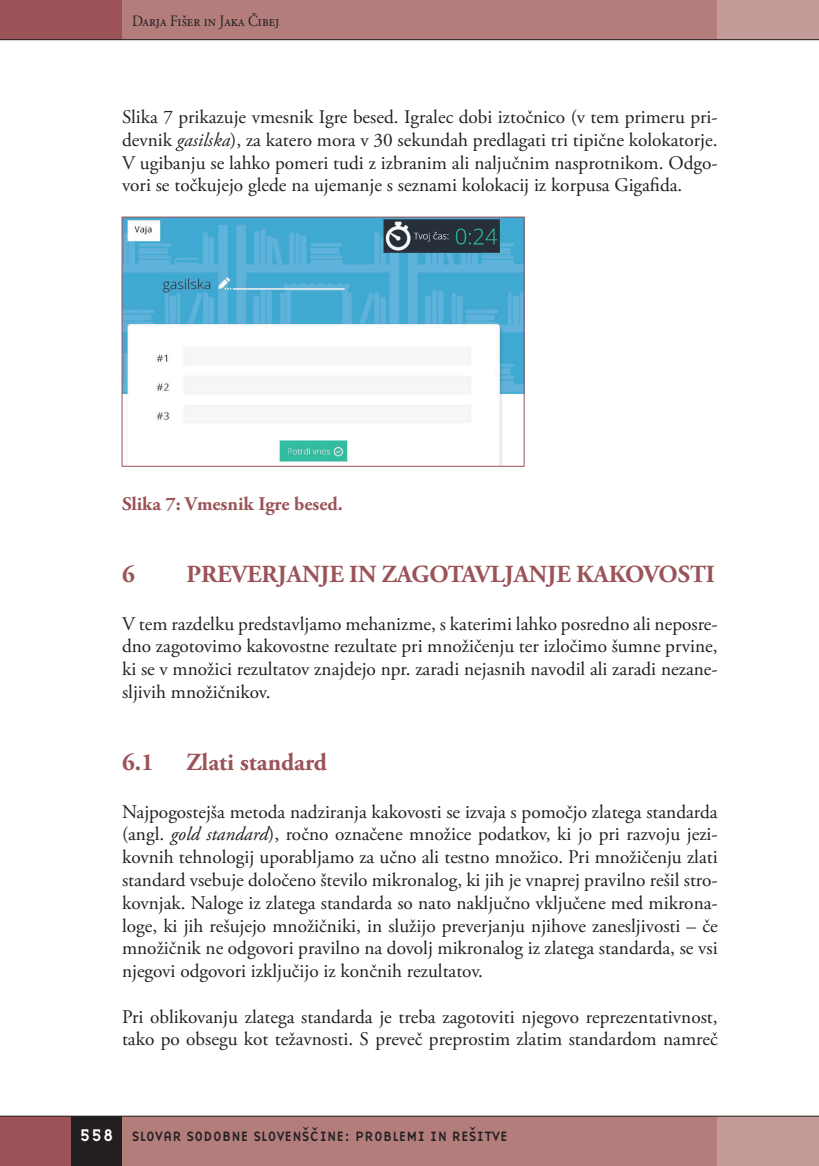
<style>
.page{position:relative;width:819px;height:1166px;background:#fff}
.page>*{position:absolute;margin:0;border:0;box-sizing:border-box;transform-origin:0 0}
.t1{font:700 24.5px "Adobe Garamond Pro";letter-spacing:-.005em;color:#9b5358}
.t2{font:19.25px/22.8px "Adobe Garamond Pro";letter-spacing:-.02em;color:#231f20;text-align:justify}
.t3{font:700 19.25px "Adobe Garamond Pro";color:#9b5358}
.t4{font:15.75px "Adobe Garamond Pro";color:#231f20;scale:.9 1}
.t5{font:14px "Base Nine";color:#231f20}
.s1{font-style:italic}
.s2{font-size:17.5px;color:#fff}
</style>
<div class="page">
<div style="left:122px;top:0;width:596px;height:40px;background:#b37d7c"></div>
<div style="left:0;top:1116px;width:71px;height:50px;background:#9b5358"></div>
<div style="left:122px;top:1116px;width:620px;height:50px;background:#b37d7c"></div>
<div style="left:71px;top:1116px;width:51px;height:50px;background:#231f20"></div>
<div style="left:717px;top:1116px;width:101px;height:50px;background:#c59b99"></div>
<div style="left:717px;top:0;width:101px;height:40px;background:#c59b99"></div>
<div style="left:0;top:0;width:122px;height:40px;background:#9b5358"></div>
<hr style="left:0;top:39px;width:818px;height:1px;background:#231f20">
<hr style="left:0;top:1116px;width:818px;height:1px;background:#231f20">
<img style="left:124px;top:219px;width:398px;height:245px">
<div style="left:122px;top:217px;width:402px;height:249px;border:1px solid #9b5358"></div>
<p class="t4" style="left:132px;top:11px;width:165px">Darja Fišer in Jaka Čibej</p>
<p class="t2" style="left:122px;top:106px;width:597px">Slika 7 prikazuje vmesnik Igre besed. Igralec dobi iztočnico (v tem primeru pri&shy;devnik <span class="s1">gasilska</span>), za katero mora v 30 sekundah predlagati tri tipične kolokatorje.<br>V ugibanju se lahko pomeri tudi z izbranim ali naljučnim nasprotnikom. Odgo&shy;vori se točkujejo glede na ujemanje s seznami kolokacij iz korpusa Gigafida.</p>
<p class="t3" style="left:122px;top:492px;width:222px">Slika 7: Vmesnik Igre besed.</p>
<p class="t1" style="left:122px;top:560px;width:14px">6</p>
<p class="t1" style="left:186px;top:560px;width:529px">PREVERJANJE IN ZAGOTAVLJANJE KAKOVOSTI</p>
<p class="t2" style="left:122px;top:613px;width:597px">V tem razdelku predstavljamo mehanizme, s katerimi lahko posredno ali neposre&shy;dno zagotovimo kakovostne rezultate pri množičenju ter izločimo šumne prvine, ki se v množici rezultatov znajdejo npr. zaradi nejasnih navodil ali zaradi nezane&shy;sljivih množičnikov.</p>
<p class="t1" style="left:122px;top:748px;width:33px">6.1</p>
<p class="t1" style="left:186px;top:748px;width:142px">Zlati standard</p>
<p class="t2" style="left:122px;top:801px;width:597px">Najpogostejša metoda nadziranja kakovosti se izvaja s pomočjo zlatega standarda (angl. <span class="s1">gold standard</span>), ročno označene množice podatkov, ki jo pri razvoju jezi&shy;kovnih tehnologij uporabljamo za učno ali testno množico. Pri množičenju zlati standard vsebuje določeno število mikronalog, ki jih je vnaprej pravilno rešil stro&shy;kovnjak. Naloge iz zlatega standarda so nato naključno vključene med mikrona&shy;loge, ki jih rešujejo množičniki, in služijo preverjanju njihove zanesljivosti – če množičnik ne odgovori pravilno na dovolj mikronalog iz zlatega standarda, se vsi njegovi odgovori izključijo iz končnih rezultatov.</p>
<p class="t2" style="left:122px;top:1006px;width:597px">Pri oblikovanju zlatega standarda je treba zagotoviti njegovo reprezentativnost, tako po obsegu kot težavnosti. S preveč preprostim zlatim standardom namreč</p>
<p class="t5" style="left:79px;top:1126px;width:430px"><span class="s2">558</span> SLOVAR SODOBNE SLOVENŠCˇINE: PROBLEMI IN REŠITVE</p>
</div>
